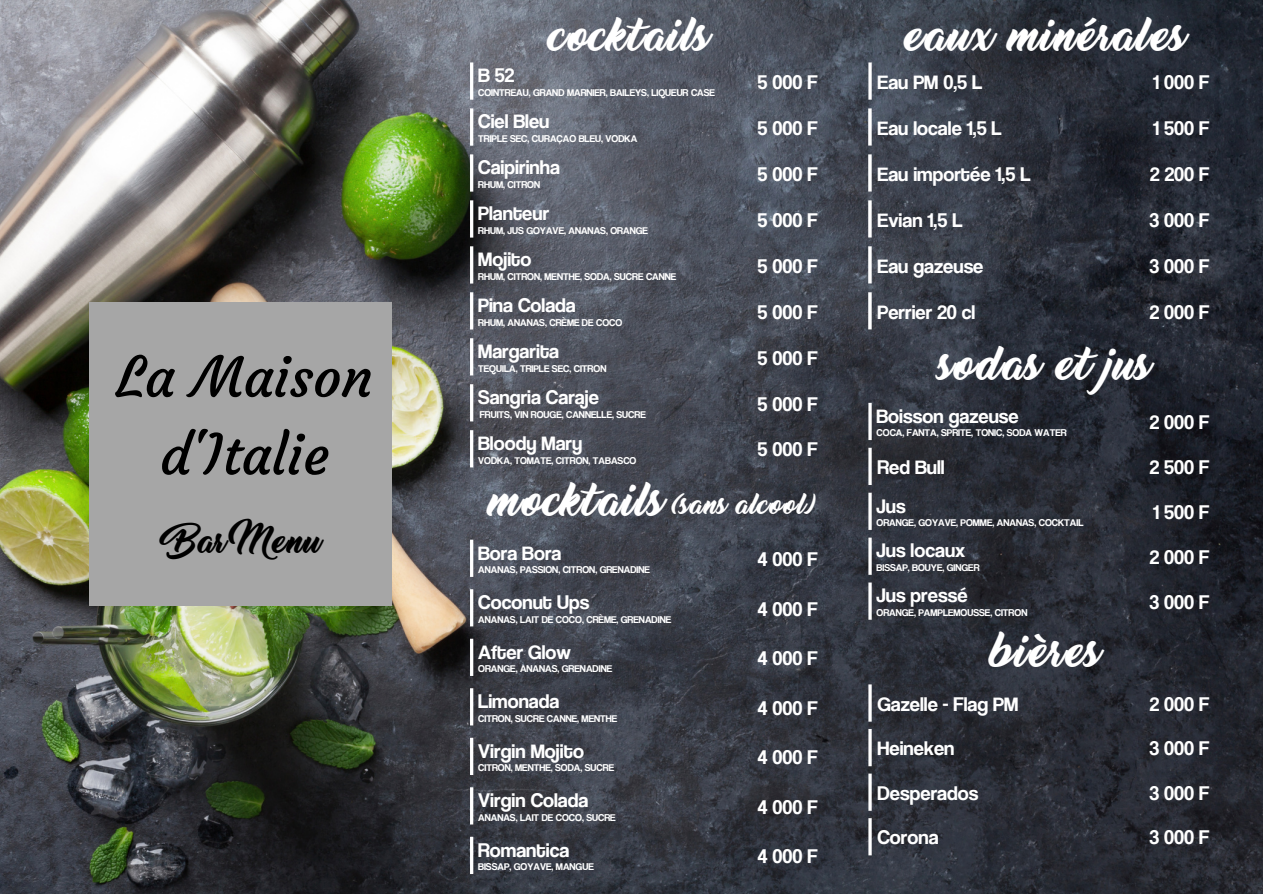
<style>
.page{position:relative;width:1263px;height:894px;background:#fff}
.page>*{position:absolute;margin:0;border:0;box-sizing:border-box;transform-origin:0 0}
.t1{font:55.5px/77.6px "Courgette";color:#000;text-align:center}
.t2{font:37.95px "Thinking Of Betty";color:#fff}
.t3{font:28.5px "Thinking Of Betty";color:#000}
.t4{font:23.4px "Thinking Of Betty";color:#fff}
.t5{font:20.4px "Coolvetica Rg";color:#fff}
.t6{font:10.2px "Coolvetica Rg";color:#fff}
</style>
<div class="page">
<img style="left:0;top:1px;width:1263px;height:891px">
<hr style="left:470px;top:62px;width:3px;height:38px;background:#fff">
<hr style="left:470px;top:108px;width:3px;height:38px;background:#fff">
<hr style="left:470px;top:154px;width:3px;height:37px;background:#fff">
<hr style="left:470px;top:200px;width:3px;height:37px;background:#fff">
<hr style="left:470px;top:246px;width:3px;height:37px;background:#fff">
<hr style="left:470px;top:292px;width:3px;height:37px;background:#fff">
<hr style="left:470px;top:338px;width:3px;height:37px;background:#fff">
<hr style="left:470px;top:384px;width:3px;height:37px;background:#fff">
<hr style="left:470px;top:430px;width:3px;height:37px;background:#fff">
<hr style="left:470px;top:539px;width:3px;height:37px;background:#fff">
<hr style="left:470px;top:688px;width:3px;height:37px;background:#fff">
<hr style="left:470px;top:638px;width:3px;height:37px;background:#fff">
<hr style="left:470px;top:836px;width:3px;height:37px;background:#fff">
<hr style="left:470px;top:737px;width:3px;height:37px;background:#fff">
<hr style="left:470px;top:787px;width:3px;height:37px;background:#fff">
<hr style="left:470px;top:589px;width:3px;height:37px;background:#fff">
<svg style="left:868px;top:62px;width:4px;height:38px"></svg>
<svg style="left:868px;top:447px;width:4px;height:38px"></svg>
<svg style="left:868px;top:537px;width:4px;height:37px"></svg>
<svg style="left:868px;top:492px;width:4px;height:37px"></svg>
<svg style="left:868px;top:582px;width:4px;height:37px"></svg>
<svg style="left:868px;top:684px;width:4px;height:37px"></svg>
<svg style="left:868px;top:728px;width:4px;height:38px"></svg>
<svg style="left:868px;top:773px;width:4px;height:37px"></svg>
<svg style="left:868px;top:817px;width:4px;height:38px"></svg>
<svg style="left:868px;top:403px;width:4px;height:37px"></svg>
<svg style="left:868px;top:108px;width:4px;height:37px"></svg>
<svg style="left:868px;top:154px;width:4px;height:37px"></svg>
<svg style="left:868px;top:200px;width:4px;height:37px"></svg>
<svg style="left:868px;top:246px;width:4px;height:37px"></svg>
<svg style="left:868px;top:292px;width:4px;height:37px"></svg>
<div style="left:89px;top:302px;width:303px;height:303px;background:#a6a6a6"></div>
<p class="t1" style="left:116px;top:338px;width:258px">La Maison d'Italie</p>
<p class="t3" style="left:166px;top:531px;width:158px">Bar Menu</p>
<p class="t2" style="left:551px;top:22px;width:162px">cocktails</p>
<p class="t5" style="left:478px;top:63px;width:38px">B 52</p>
<p class="t6" style="left:478px;top:86px;width:238px">COINTREAU, GRAND MARNIER, BAILEYS, LIQUEUR CASE</p>
<p class="t5" style="left:478px;top:108px;width:73px">Ciel Bleu</p>
<p class="t6" style="left:478px;top:132px;width:161px">TRIPLE SEC, CURAÇAO BLEU, VODKA</p>
<p class="t5" style="left:478px;top:154px;width:83px">Caipirinha</p>
<p class="t6" style="left:478px;top:178px;width:63px">RHUM, CITRON</p>
<p class="t5" style="left:478px;top:200px;width:73px">Planteur</p>
<p class="t6" style="left:478px;top:224px;width:171px">RHUM, JUS GOYAVE, ANANAS, ORANGE</p>
<p class="t5" style="left:478px;top:246px;width:55px">Mojito</p>
<p class="t6" style="left:478px;top:270px;width:200px">RHUM, CITRON, MENTHE, SODA, SUCRE CANNE</p>
<p class="t5" style="left:478px;top:292px;width:99px">Pina Colada</p>
<p class="t6" style="left:478px;top:316px;width:146px">RHUM, ANANAS, CRÈME DE COCO</p>
<p class="t5" style="left:478px;top:338px;width:83px">Margarita</p>
<p class="t6" style="left:478px;top:362px;width:130px">TEQUILA, TRIPLE SEC, CITRON</p>
<p class="t5" style="left:478px;top:384px;width:122px">Sangria Caraje</p>
<p class="t6" style="left:480px;top:408px;width:168px">FRUITS, VIN ROUGE, CANNELLE, SUCRE</p>
<p class="t5" style="left:478px;top:430px;width:106px">Bloody Mary</p>
<p class="t6" style="left:478px;top:454px;width:160px">VODKA, TOMATE, CITRON, TABASCO</p>
<p class="t5" style="left:758px;top:69px;width:62px">5 000 F</p>
<p class="t5" style="left:758px;top:115px;width:62px">5 000 F</p>
<p class="t5" style="left:758px;top:161px;width:62px">5 000 F</p>
<p class="t5" style="left:758px;top:207px;width:62px">5 000 F</p>
<p class="t5" style="left:758px;top:253px;width:62px">5 000 F</p>
<p class="t5" style="left:758px;top:299px;width:62px">5 000 F</p>
<p class="t5" style="left:758px;top:345px;width:62px">5 000 F</p>
<p class="t5" style="left:758px;top:390px;width:62px">5 000 F</p>
<p class="t5" style="left:758px;top:436px;width:62px">5 000 F</p>
<p class="t2" style="left:490px;top:487px;width:178px">mocktails</p>
<p class="t4" style="left:672px;top:496px;width:148px">(sans alcool)</p>
<p class="t5" style="left:758px;top:546px;width:61px">4 000 F</p>
<p class="t5" style="left:478px;top:539px;width:85px">Bora Bora</p>
<p class="t6" style="left:478px;top:563px;width:173px">ANANAS, PASSION, CITRON, GRENADINE</p>
<p class="t5" style="left:478px;top:589px;width:113px">Coconut Ups</p>
<p class="t6" style="left:478px;top:612px;width:194px">ANANAS, LAIT DE COCO, CRÈME, GRENADINE</p>
<p class="t5" style="left:478px;top:638px;width:94px">After Glow</p>
<p class="t6" style="left:478px;top:662px;width:135px">ORANGE, ANANAS, GRENADINE</p>
<p class="t5" style="left:478px;top:688px;width:83px">Limonada</p>
<p class="t6" style="left:478px;top:711px;width:141px">CITRON, SUCRE CANNE, MENTHE</p>
<p class="t5" style="left:478px;top:737px;width:107px">Virgin Mojito</p>
<p class="t6" style="left:478px;top:761px;width:138px">CITRON, MENTHE, SODA, SUCRE</p>
<p class="t5" style="left:478px;top:787px;width:112px">Virgin Colada</p>
<p class="t6" style="left:478px;top:810px;width:139px">ANANAS, LAIT DE COCO, SUCRE</p>
<p class="t5" style="left:478px;top:836px;width:93px">Romantica</p>
<p class="t6" style="left:478px;top:860px;width:117px">BISSAP, GOYAVE, MANGUE</p>
<p class="t5" style="left:758px;top:595px;width:61px">4 000 F</p>
<p class="t5" style="left:758px;top:645px;width:61px">4 000 F</p>
<p class="t5" style="left:758px;top:694px;width:61px">4 000 F</p>
<p class="t5" style="left:758px;top:744px;width:61px">4 000 F</p>
<p class="t5" style="left:758px;top:793px;width:61px">4 000 F</p>
<p class="t5" style="left:758px;top:843px;width:61px">4 000 F</p>
<p class="t2" style="left:905px;top:22px;width:284px">eaux minérales</p>
<p class="t5" style="left:877px;top:69px;width:106px">Eau PM 0,5 L</p>
<p class="t5" style="left:1153px;top:69px;width:58px">1 000 F</p>
<p class="t5" style="left:1153px;top:115px;width:58px">1 500 F</p>
<p class="t5" style="left:1150px;top:161px;width:61px">2 200 F</p>
<p class="t5" style="left:1149px;top:207px;width:61px">3 000 F</p>
<p class="t5" style="left:1149px;top:253px;width:61px">3 000 F</p>
<p class="t5" style="left:1150px;top:299px;width:61px">2 000 F</p>
<p class="t5" style="left:877px;top:115px;width:126px">Eau locale 1,5 L</p>
<p class="t5" style="left:877px;top:161px;width:155px">Eau importée 1,5 L</p>
<p class="t5" style="left:877px;top:207px;width:87px">Evian 1,5 L</p>
<p class="t5" style="left:877px;top:253px;width:108px">Eau gazeuse</p>
<p class="t5" style="left:877px;top:299px;width:99px">Perrier 20 cl</p>
<p class="t2" style="left:940px;top:352px;width:214px">sodas et jus</p>
<p class="t5" style="left:876px;top:403px;width:144px">Boisson gazeuse</p>
<p class="t6" style="left:876px;top:426px;width:192px">COCA, FANTA, SPRITE, TONIC, SODA WATER</p>
<p class="t5" style="left:877px;top:454px;width:69px">Red Bull</p>
<p class="t5" style="left:876px;top:492px;width:31px">Jus</p>
<p class="t6" style="left:876px;top:516px;width:208px">ORANGE, GOYAVE, POMME, ANANAS, COCKTAIL</p>
<p class="t5" style="left:876px;top:537px;width:90px">Jus locaux</p>
<p class="t6" style="left:876px;top:561px;width:104px">BISSAP, BOUYE, GINGER</p>
<p class="t5" style="left:876px;top:582px;width:93px">Jus pressé</p>
<p class="t6" style="left:876px;top:606px;width:152px">ORANGE, PAMPLEMOUSSE, CITRON</p>
<p class="t2" style="left:991px;top:638px;width:113px">bières</p>
<p class="t5" style="left:877px;top:690px;width:142px">Gazelle - Flag PM</p>
<p class="t5" style="left:877px;top:735px;width:79px">Heineken</p>
<p class="t5" style="left:877px;top:779px;width:103px">Desperados</p>
<p class="t5" style="left:877px;top:824px;width:63px">Corona</p>
<p class="t5" style="left:1150px;top:409px;width:61px">2 000 F</p>
<p class="t5" style="left:1150px;top:454px;width:61px">2 500 F</p>
<p class="t5" style="left:1153px;top:499px;width:58px">1 500 F</p>
<p class="t5" style="left:1150px;top:544px;width:61px">2 000 F</p>
<p class="t5" style="left:1149px;top:589px;width:61px">3 000 F</p>
<p class="t5" style="left:1150px;top:690px;width:61px">2 000 F</p>
<p class="t5" style="left:1149px;top:735px;width:61px">3 000 F</p>
<p class="t5" style="left:1149px;top:779px;width:61px">3 000 F</p>
<p class="t5" style="left:1149px;top:824px;width:61px">3 000 F</p>
</div>
